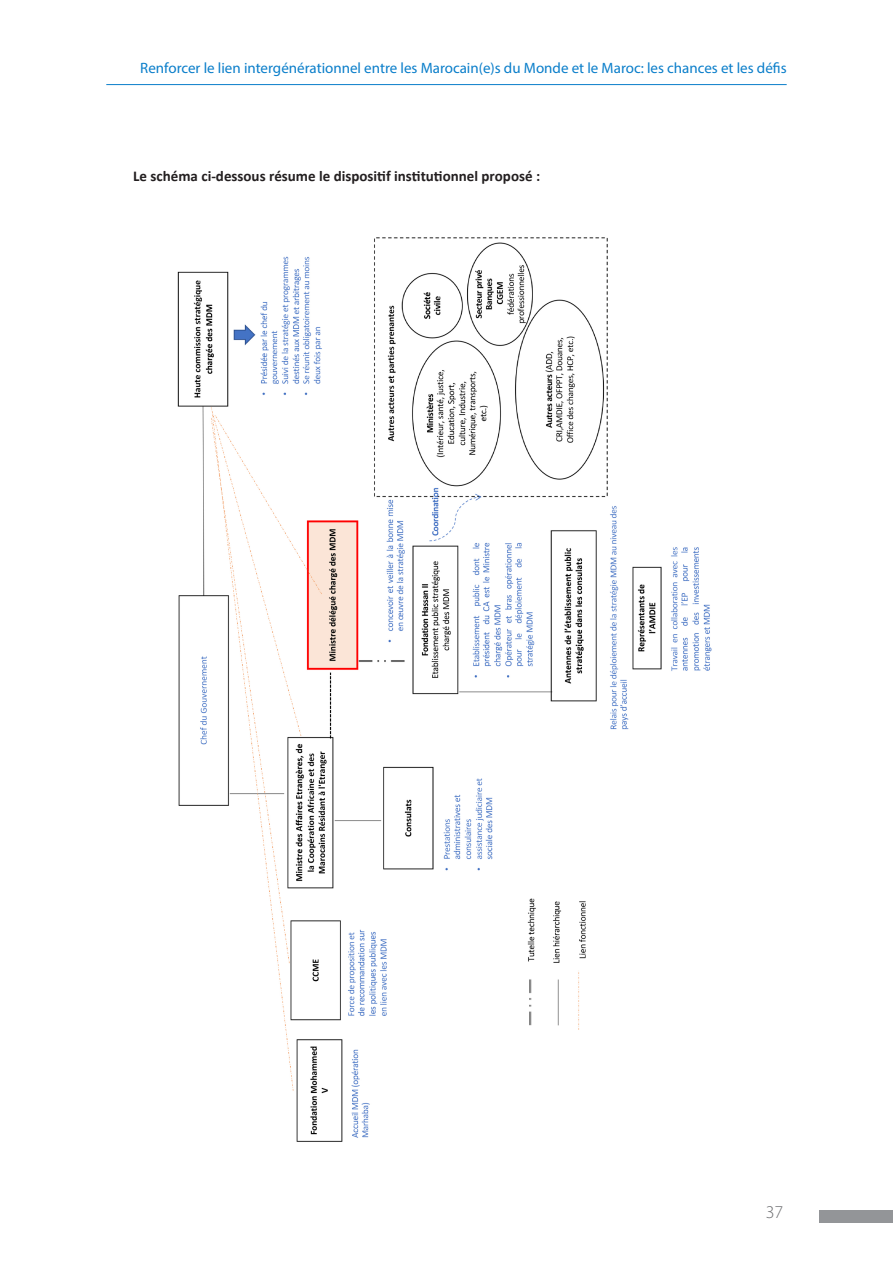
<style>
.page{position:relative;width:893px;height:1263px;background:#fff}
.page>*{position:absolute;margin:0;border:0;box-sizing:border-box;transform-origin:0 0}
.t1{font:300 18px "Myriad Pro";color:#6c6d70}
.t2{font:15px "Myriad Pro";color:#0a7eca}
.t3{font:700 15px "Calibri";color:#231f20}
</style>
<div class="page">
<hr style="left:106px;top:84px;width:681px;height:1px;background:#0a7eca">
<div style="left:819px;top:1210px;width:74px;height:13px;background:#939598"></div>
<img style="left:177px;top:237px;width:535px;height:905px">
<p class="t2" style="left:140px;top:59px;width:648px">Renforcer le lien intergénérationnel entre les Marocain(e)s du Monde et le Maroc: les chances et les défis</p>
<p class="t3" style="left:133px;top:166px;width:408px">Le schéma ci-dessous résume le dispositif institutionnel proposé :</p>
<p class="t1" style="left:766px;top:1201px;width:19px">37</p>
</div>
